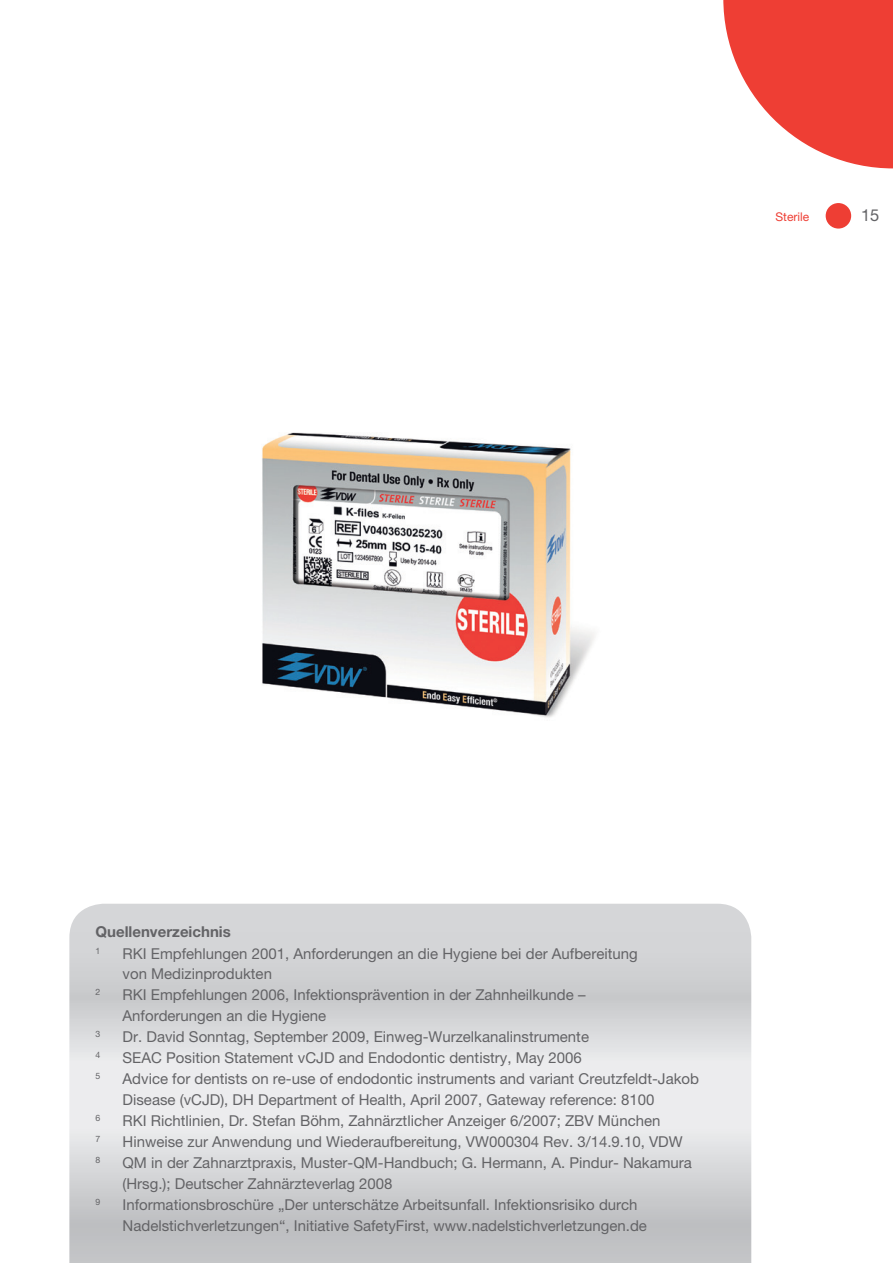
<style>
.page{position:relative;width:893px;height:1263px;background:#fff}
.page>*{position:absolute;margin:0;border:0;box-sizing:border-box;transform-origin:0 0}
.t1{font:16.5px "Helvetica Neue LT Pro";color:#636366}
.t2{font:15px/21px "Helvetica Neue LT Pro";color:#636366}
.t3{font:700 15px "Helvetica Neue LT Pro";color:#636366}
.t4{font:12px "Helvetica Neue LT Pro";color:#ee3e34}
.t5{font:8.7px "Helvetica Neue LT Pro";color:#636366}
</style>
<div class="page">
<div style="left:826px;top:203px;width:25px;height:26px;background:#ee3e34;border-radius:50%"></div>
<svg style="left:723px;top:0;width:170px;height:168px"></svg>
<img style="left:262px;top:432px;width:333px;height:286px">
<svg style="left:69px;top:904px;width:682px;height:359px;background:#d6d7d9"></svg>
<p class="t4" style="left:775px;top:210px;width:35px">Sterile</p>
<p class="t1" style="left:861px;top:206px;width:20px">15</p>
<p class="t3" style="left:96px;top:922px;width:137px">Quellenverzeichnis</p>
<p class="t5" style="left:96px;top:946px;width:6px">1</p>
<p class="t2" style="left:123px;top:944px;width:517px;line-height:19.5px">RKI Empfehlungen 2001, Anforderungen an die Hygiene bei der Aufbereitung von Medizinprodukten</p>
<p class="t5" style="left:96px;top:986px;width:6px">2</p>
<p class="t2" style="left:123px;top:983px;width:464px">RKI Empfehlungen 2006, Infektionsprävention in der Zahnheilkunde –<br>Anforderungen an die Hygiene</p>
<p class="t5" style="left:96px;top:1028px;width:6px">3</p>
<p class="t2" style="left:123px;top:1025px;width:468px">Dr. David Sonntag, September 2009, Einweg-Wurzelkanalinstrumente</p>
<p class="t5" style="left:96px;top:1049px;width:6px">4</p>
<p class="t2" style="left:123px;top:1046px;width:461px">SEAC Position Statement vCJD and Endodontic dentistry, May 2006</p>
<p class="t5" style="left:96px;top:1070px;width:6px">5</p>
<p class="t2" style="left:123px;top:1067px;width:578px">Advice for dentists on re-use of endodontic instruments and variant Creutzfeldt-Jakob<br>Disease (vCJD), DH Department of Health, April 2007, Gateway reference: 8100</p>
<p class="t5" style="left:96px;top:1112px;width:6px">6</p>
<p class="t2" style="left:123px;top:1109px;width:539px">RKI Richtlinien, Dr. Stefan Böhm, Zahnärztlicher Anzeiger 6/2007; ZBV München</p>
<p class="t5" style="left:96px;top:1133px;width:6px">7</p>
<p class="t2" style="left:123px;top:1130px;width:562px">Hinweise zur Anwendung und Wiederaufbereitung, VW000304 Rev. 3/14.9.10, VDW</p>
<p class="t5" style="left:96px;top:1154px;width:6px">8</p>
<p class="t2" style="left:123px;top:1151px;width:571px">QM in der Zahnarztpraxis, Muster-QM-Handbuch; G. Hermann, A. Pindur- Nakamura (Hrsg.); Deutscher Zahnärzteverlag 2008</p>
<p class="t5" style="left:96px;top:1196px;width:6px">9</p>
<p class="t2" style="left:123px;top:1193px;width:526px">Informationsbroschüre „Der unterschätze Arbeitsunfall. Infektionsrisiko durch<br>Nadelstichverletzungen“, Initiative SafetyFirst, www.nadelstichverletzungen.de</p>
</div>
